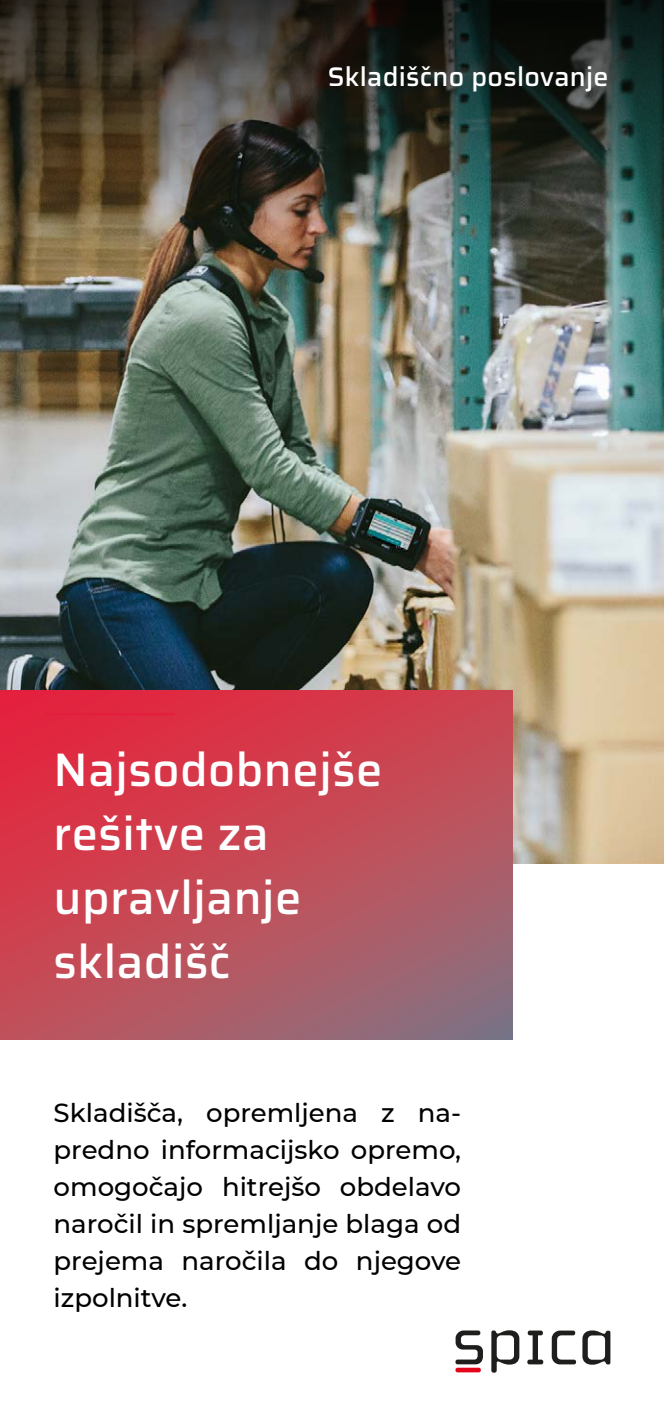
<style>
.page{position:relative;width:664px;height:1418px;background:#fff}
.page>*{position:absolute;margin:0;border:0;box-sizing:border-box;transform-origin:0 0}
.t1{font:500 47px/63.8px "Saira";letter-spacing:.01em;color:#fff}
.t2{font:500 26.8px "Saira";letter-spacing:.01em;color:#fff}
.t3{font:500 26px/37px "Montserrat";color:#000;text-align:justify}
</style>
<div class="page">
<img style="left:0;top:247px;width:663px;height:616px">
<svg style="left:0;top:690px;width:512px;height:349px;background:#c14958"></svg>
<img style="left:0;top:0;width:663px;height:247px">
<svg style="left:527px;top:1330px;width:16px;height:34px"></svg>
<svg style="left:582px;top:1330px;width:28px;height:34px"></svg>
<svg style="left:455px;top:1330px;width:27px;height:34px"></svg>
<svg style="left:491px;top:1330px;width:28px;height:42px"></svg>
<svg style="left:551px;top:1330px;width:24px;height:34px"></svg>
<div style="left:455px;top:1367px;width:25px;height:5px;background:#e30518;border-radius:2px"></div>
<hr style="left:45px;top:713px;width:130px;height:2px;background:#e41e3d">
<p class="t2" style="left:327px;top:56px;width:282px">Skladiščno poslovanje</p>
<h1 class="t1" style="left:54px;top:737px;width:330px">Najsodobnejše rešitve za upravljanje skladišč</h1>
<p class="t3" style="left:54px;top:1093px;width:409px">Skladišča, opremljena z na&shy;predno informacijsko opremo, omogočajo hitrejšo obdelavo naročil in spremljanje blaga od prejema naročila do njegove izpolnitve.</p>
</div>
